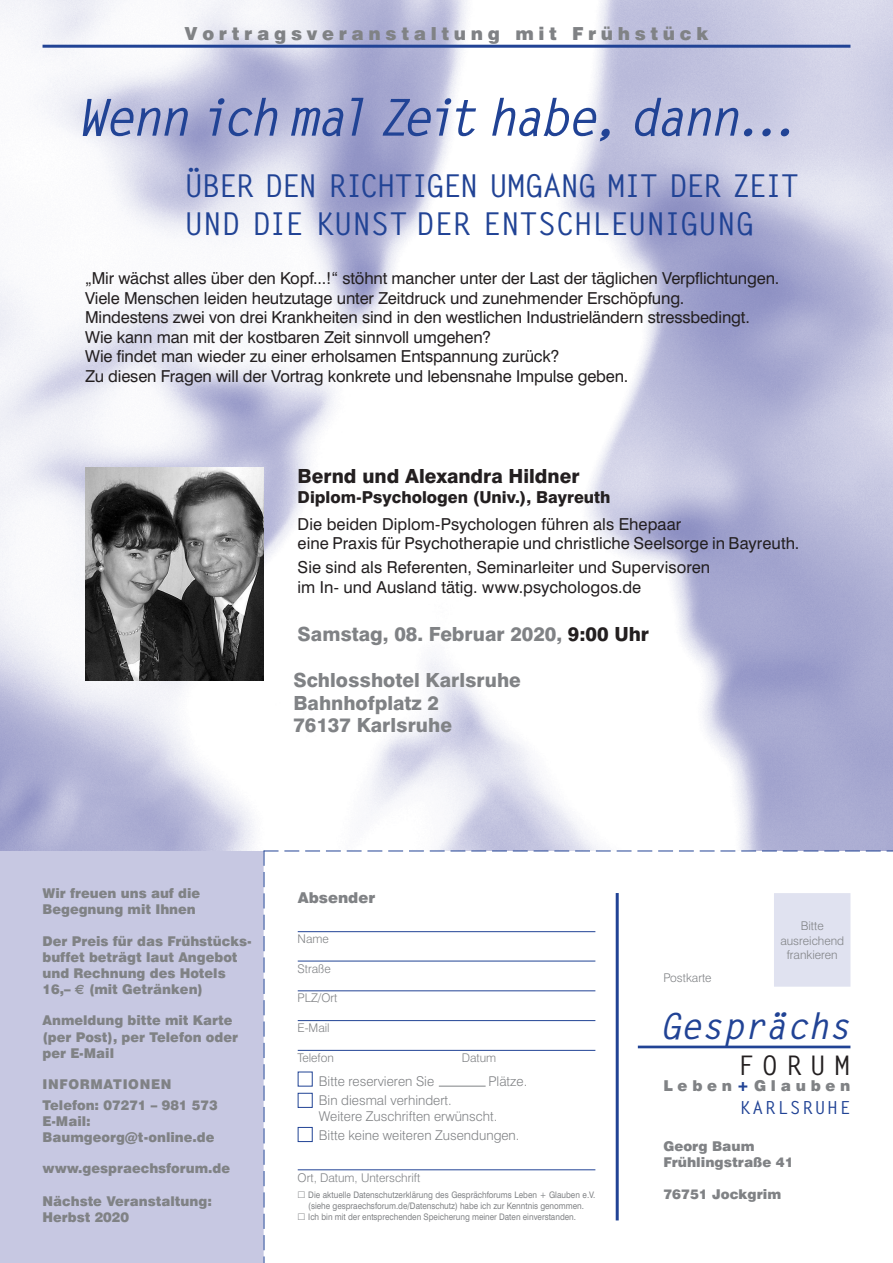
<style>
.page{position:relative;width:893px;height:1263px;background:#fff}
.page>*{position:absolute;margin:0;border:0;box-sizing:border-box;transform-origin:0 0}
.t1{font:italic 700 51px "Letter Gothic Std";letter-spacing:-.08em;color:#214395}
.t2{font:italic 700 36px "Letter Gothic Std";letter-spacing:-.01em;color:#214395}
.t3{font:700 31.5px "Letter Gothic Std";letter-spacing:-.065em;color:#214395}
.t4{font:700 31.5px "Letter Gothic Std";letter-spacing:-.02em;color:#214395}
.t5{font:700 27px "Letter Gothic Std";letter-spacing:.29em;color:#231f20}
.t6{font:800 19.5px "Swiss 721 BT";color:#808285}
.t7{font:800 19.5px "Swiss 721 BT";color:#231f20}
.t8{font:900 18px "Swiss 721 BT";letter-spacing:.26em;color:#808285}
.t9{font:700 18px "Letter Gothic Std";letter-spacing:.095em;color:#214395}
.t10{font:16.5px "Swiss 721 BT";letter-spacing:-.01em;color:#231f20}
.t11{font:800 16.5px "Swiss 721 BT";color:#231f20}
.t12{font:900 15px "Swiss 721 BT";letter-spacing:.315em;color:#808285}
.t13{font:900 15px "Swiss 721 BT";color:#808285}
.t14{font:900 13.5px/16.2px "Swiss 721 BT";color:#808285}
.t15{font:300 13.5px "Swiss 721 BT";color:#808285}
.t16{font:900 13.5px "Swiss 721 BT";letter-spacing:.05em;color:#808285}
.t17{font:300 12px "Swiss 721 BT";color:#808285}
.t18{font:9px "Swiss 721 BT";color:#808285;scale:.9 1}
.s1{color:#231f20}
.s2{color:#214395}
</style>
<div class="page">
<div style="left:0;top:850px;width:264px;height:413px;background:#c7c8e2"></div>
<img style="left:0;top:0;width:893px;height:850px">
<hr style="left:43px;top:45px;width:807px;height:3px;background:#214395">
<img style="left:85px;top:468px;width:179px;height:212px">
<svg style="left:75px;top:985px;width:9px;height:9px"></svg>
<svg style="left:264px;top:851px;width:629px;height:412px"></svg>
<p class="t8" style="left:185px;top:23px;width:525px">Vortragsveranstaltung mit Frühstück</p>
<p class="t1" style="left:77px;top:86px;width:724px">Wenn ich mal Zeit habe, dann...</p>
<p class="t3" style="left:185px;top:166px;width:616px">ÜBER DEN RICHTIGEN UMGANG MIT DER ZEIT</p>
<p class="t4" style="left:185px;top:204px;width:571px">UND DIE KUNST DER ENTSCHLEUNIGUNG</p>
<p class="t10" style="left:85px;top:268px;width:696px">„Mir wächst alles über den Kopf...!“ stöhnt mancher unter der Last der täglichen Verpflichtungen.</p>
<p class="t10" style="left:85px;top:288px;width:601px">Viele Menschen leiden heutzutage unter Zeitdruck und zunehmender Erschöpfung.</p>
<p class="t10" style="left:85px;top:307px;width:666px">Mindestens zwei von drei Krankheiten sind in den westlichen Industrieländern stressbedingt.</p>
<p class="t10" style="left:85px;top:327px;width:408px">Wie kann man mit der kostbaren Zeit sinnvoll umgehen?</p>
<p class="t10" style="left:85px;top:346px;width:476px">Wie findet man wieder zu einer erholsamen Entspannung zurück?</p>
<p class="t10" style="left:85px;top:366px;width:545px">Zu diesen Fragen will der Vortrag konkrete und lebensnahe Impulse geben.</p>
<p class="t7" style="left:298px;top:464px;width:283px">Bernd und Alexandra Hildner</p>
<p class="t11" style="left:298px;top:487px;width:314px">Diplom-Psychologen (Univ.), Bayreuth</p>
<p class="t10" style="left:298px;top:514px;width:385px">Die beiden Diplom-Psychologen führen als Ehepaar</p>
<p class="t10" style="left:298px;top:533px;width:503px">eine Praxis für Psychotherapie und christliche Seelsorge in Bayreuth.</p>
<p class="t10" style="left:298px;top:557px;width:414px">Sie sind als Referenten, Seminarleiter und Supervisoren</p>
<p class="t10" style="left:298px;top:577px;width:345px">im In- und Ausland tätig. www.psychologos.de</p>
<p class="t6" style="left:298px;top:622px;width:353px">Samstag, 08. Februar 2020, <span class="s1">9:00 Uhr</span></p>
<p class="t6" style="left:293px;top:669px;width:229px">Schlosshotel Karlsruhe</p>
<p class="t6" style="left:293px;top:691px;width:147px">Bahnhofplatz 2</p>
<p class="t6" style="left:293px;top:714px;width:160px">76137 Karlsruhe</p>
<p class="t14" style="left:43px;top:885px;width:159px">Wir freuen uns auf die</p>
<p class="t14" style="left:43px;top:901px;width:155px">Begegnung mit Ihnen</p>
<p class="t14" style="left:43px;top:932px;width:211px">Der Preis für das Frühstücks-</p>
<p class="t14" style="left:43px;top:949px;width:197px">buffet beträgt laut Angebot und Rechnung des Hotels</p>
<p class="t14" style="left:43px;top:981px;width:30px">16,–</p>
<p class="t14" style="left:89px;top:981px;width:115px">(mit Getränken)</p>
<p class="t14" style="left:43px;top:1012px;width:191px">Anmeldung bitte mit Karte</p>
<p class="t14" style="left:43px;top:1028px;width:197px">(per Post), per Telefon oder per E-Mail</p>
<p class="t16" style="left:43px;top:1076px;width:130px">INFORMATIONEN</p>
<p class="t14" style="left:43px;top:1097px;width:177px">Telefon: 07271 – 981 573</p>
<p class="t14" style="left:43px;top:1113px;width:50px">E-Mail:</p>
<p class="t14" style="left:43px;top:1129px;width:173px">Baumgeorg@t-online.de</p>
<p class="t14" style="left:43px;top:1160px;width:189px">www.gespraechsforum.de</p>
<p class="t14" style="left:43px;top:1193px;width:171px">Nächste Veranstaltung:</p>
<p class="t14" style="left:43px;top:1209px;width:88px">Herbst 2020</p>
<p class="t13" style="left:298px;top:888px;width:79px">Absender</p>
<p class="t17" style="left:298px;top:931px;width:33px">Name</p>
<p class="t17" style="left:298px;top:961px;width:35px">Straße</p>
<p class="t17" style="left:298px;top:991px;width:41px">PLZ/Ort</p>
<p class="t17" style="left:298px;top:1021px;width:34px">E-Mail</p>
<p class="t17" style="left:298px;top:1050px;width:38px">Telefon</p>
<p class="t17" style="left:462px;top:1050px;width:36px">Datum</p>
<p class="t15" style="left:319px;top:1072px;width:117px">Bitte reservieren Sie</p>
<p class="t15" style="left:488px;top:1072px;width:40px">Plätze.</p>
<p class="t15" style="left:319px;top:1092px;width:134px">Bin diesmal verhindert.</p>
<p class="t15" style="left:319px;top:1108px;width:180px">Weitere Zuschriften erwünscht.</p>
<p class="t15" style="left:319px;top:1127px;width:202px">Bitte keine weiteren Zusendungen.</p>
<p class="t17" style="left:298px;top:1170px;width:124px">Ort, Datum, Unterschrift</p>
<p class="t18" style="left:308px;top:1190px;width:320px">Die aktuelle Datenschutzerklärung des Gesprächforums Leben + Glauben e.V.</p>
<p class="t18" style="left:308px;top:1200px;width:308px">(siehe gespraechsforum.de/Datenschutz) habe ich zur Kenntnis genommen.</p>
<p class="t18" style="left:308px;top:1211px;width:299px">Ich bin mit der entsprechenden Speicherung meiner Daten einverstanden.</p>
<p class="t17" style="left:663px;top:970px;width:50px">Postkarte</p>
<p class="t17" style="left:801px;top:919px;width:25px">Bitte</p>
<p class="t17" style="left:780px;top:933px;width:65px">ausreichend</p>
<p class="t17" style="left:787px;top:948px;width:52px">frankieren</p>
<p class="t2" style="left:659px;top:1004px;width:193px">Gesprächs</p>
<p class="t5" style="left:738px;top:1048px;width:114px">FORUM</p>
<p class="t12" style="left:663px;top:1077px;width:189px">Leben<span class="s2">+</span>Glauben</p>
<p class="t9" style="left:740px;top:1096px;width:112px">KARLSRUHE</p>
<p class="t14" style="left:663px;top:1138px;width:93px">Georg Baum</p>
<p class="t14" style="left:663px;top:1154px;width:132px">Frühlingstraße 41</p>
<p class="t14" style="left:663px;top:1186px;width:119px">76751 Jockgrim</p>
</div>
